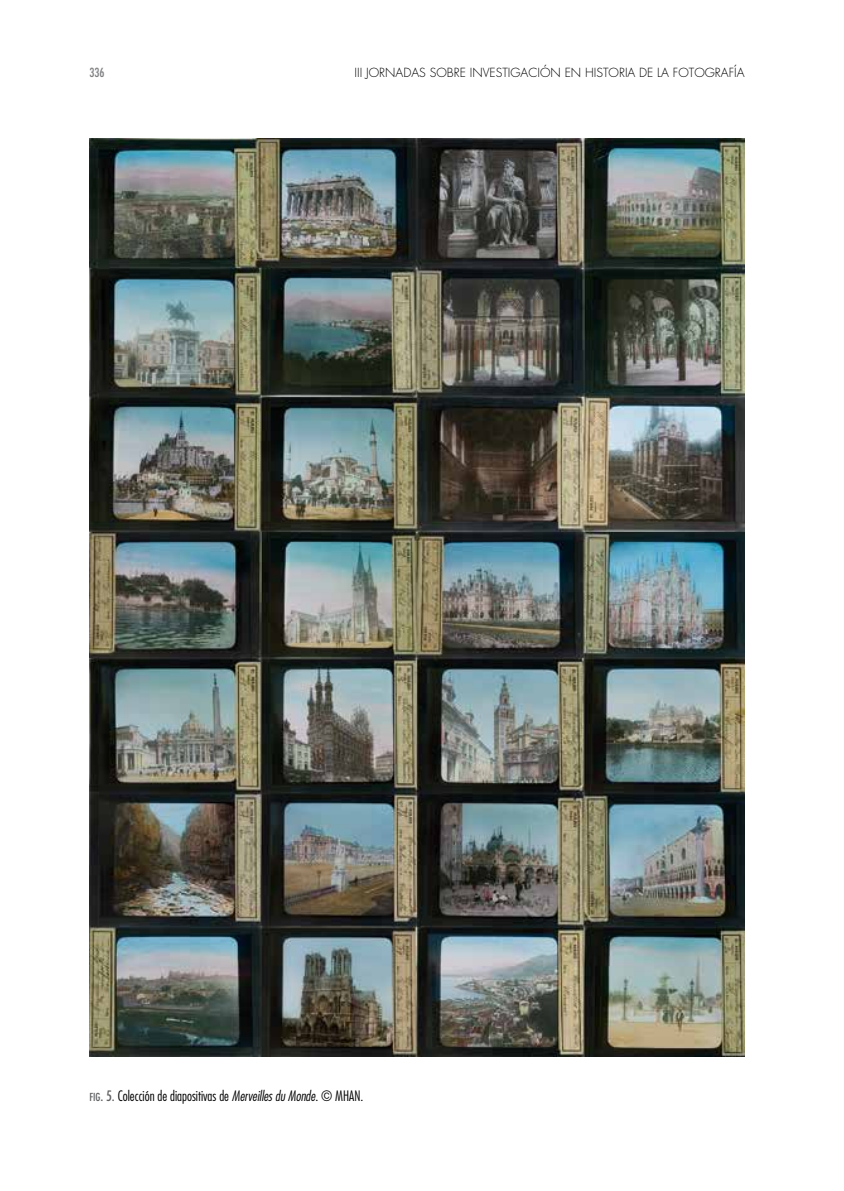
<style>
.page{position:relative;width:844px;height:1191px;background:#fff}
.page>*{position:absolute;margin:0;border:0;box-sizing:border-box;transform-origin:0 0}
.t1{font:300 condensed 14px "Futura";color:#000}
.t2{font:300 12.25px "Futura";color:#000}
.t3{font:500 condensed 12.25px "Futura";color:#7e7f81}
.s1{font-weight:400;font-size:10.85px;color:#5f6062}
.s2{font-weight:400;color:#5f6062}
.s3{font-style:italic}
</style>
<div class="page">
<img style="left:89px;top:139px;width:655px;height:917px">
<p class="t3" style="left:89px;top:65px;width:17px">336</p>
<p class="t2" style="left:354px;top:64px;width:391px">III JORNADAS SOBRE INVESTIGACIÓN EN HISTORIA DE LA FOTOGRAFÍA</p>
<p class="t1" style="left:89px;top:1087px;width:275px"><span class="s1">FIG</span><span class="s2">. 5.</span> Colección de diapositivas de <span class="s3">Merveilles du Monde</span>. © MHAN.</p>
</div>
